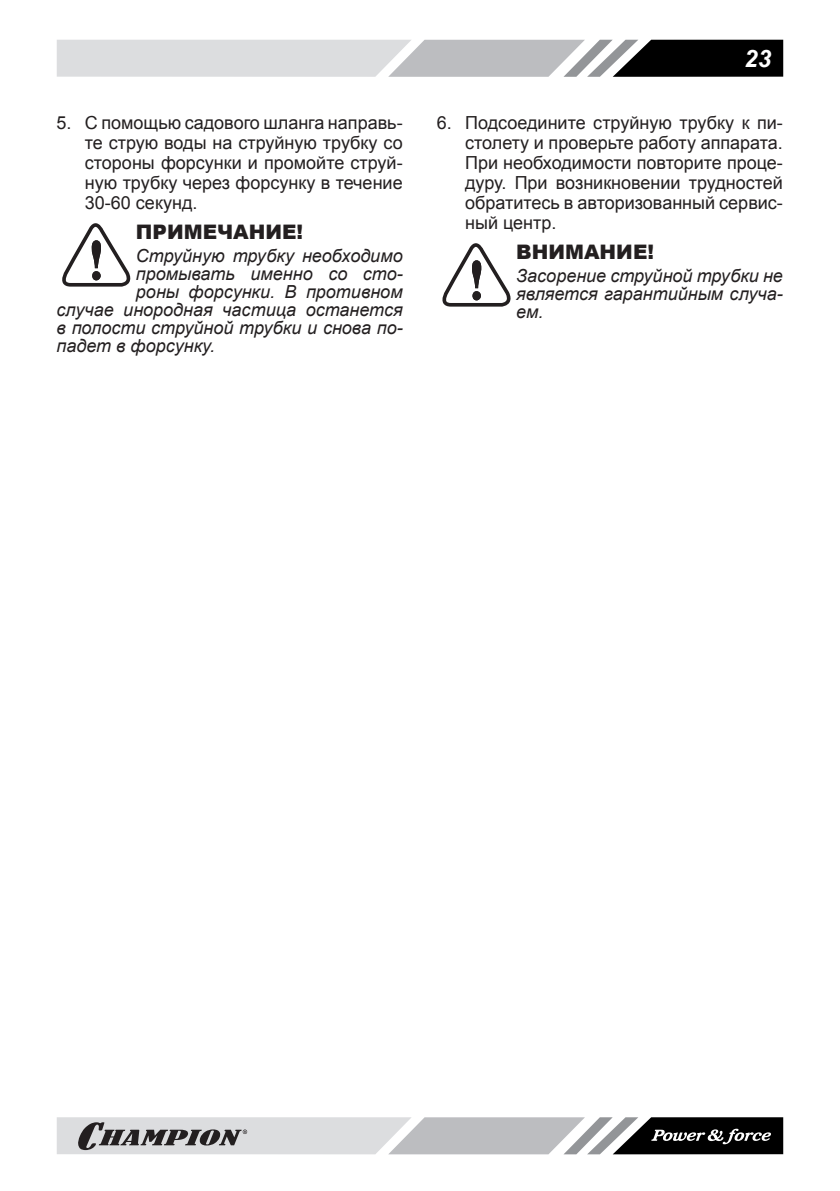
<style>
.page{position:relative;width:840px;height:1191px;background:#fff}
.page>*{position:absolute;margin:0;border:0;box-sizing:border-box;transform-origin:0 0}
.t1{font:italic 700 24px "Arial";color:#fff}
.t2{font:900 20px "Arial";color:#231f20}
.t3{font:18px/20px "Arial";color:#231f20;text-align:justify}
.t4{font:italic 18px/18px "Arial";color:#231f20;text-align:justify}
</style>
<div class="page">
<svg style="left:57px;top:40px;width:725px;height:37px;background:#a7a8aa"></svg>
<svg style="left:57px;top:1117px;width:725px;height:37px;background:#a1a2a3"></svg>
<svg style="left:62px;top:223px;width:69px;height:64px"></svg>
<svg style="left:442px;top:243px;width:69px;height:64px"></svg>
<p class="t3" style="left:85px;top:113px;width:319px;text-indent:-28px">5. С помощью садового шланга направь&shy;те струю воды на струйную трубку со стороны форсунки и промойте струй&shy;ную трубку через форсунку в течение 30-60 секунд.</p>
<p class="t2" style="left:136px;top:217px;width:169px">ПРИМЕЧАНИЕ!</p>
<p class="t4" style="left:136px;top:247px;width:268px">Струйную трубку необходимо</p>
<p class="t4" style="left:136px;top:265px;width:268px">промывать именно со сто-</p>
<p class="t4" style="left:136px;top:283px;width:268px">роны форсунки. В противном</p>
<p class="t4" style="left:56px;top:301px;width:347px">случае инородная частица останется</p>
<p class="t4" style="left:56px;top:319px;width:347px">в полости струйной трубки и снова по-</p>
<p class="t4" style="left:56px;top:337px;width:160px">падет в форсунку.</p>
<p class="t1" style="left:743px;top:42px;width:28px">12 3</p>
<p class="t3" style="left:465px;top:113px;width:319px;text-indent:-28px">6. Подсоедините струйную трубку к пи&shy;столету и проверьте работу аппарата.<br>При необходимости повторите проце&shy;дуру. При возникновении трудностей обратитесь в авторизованный сервис&shy;ный центр.</p>
<p class="t2" style="left:516px;top:237px;width:139px">ВНИМАНИЕ!</p>
<p class="t4" style="left:516px;top:267px;width:268px">Засорение струйной трубки не является гарантийным случа&shy;ем.</p>
</div>
